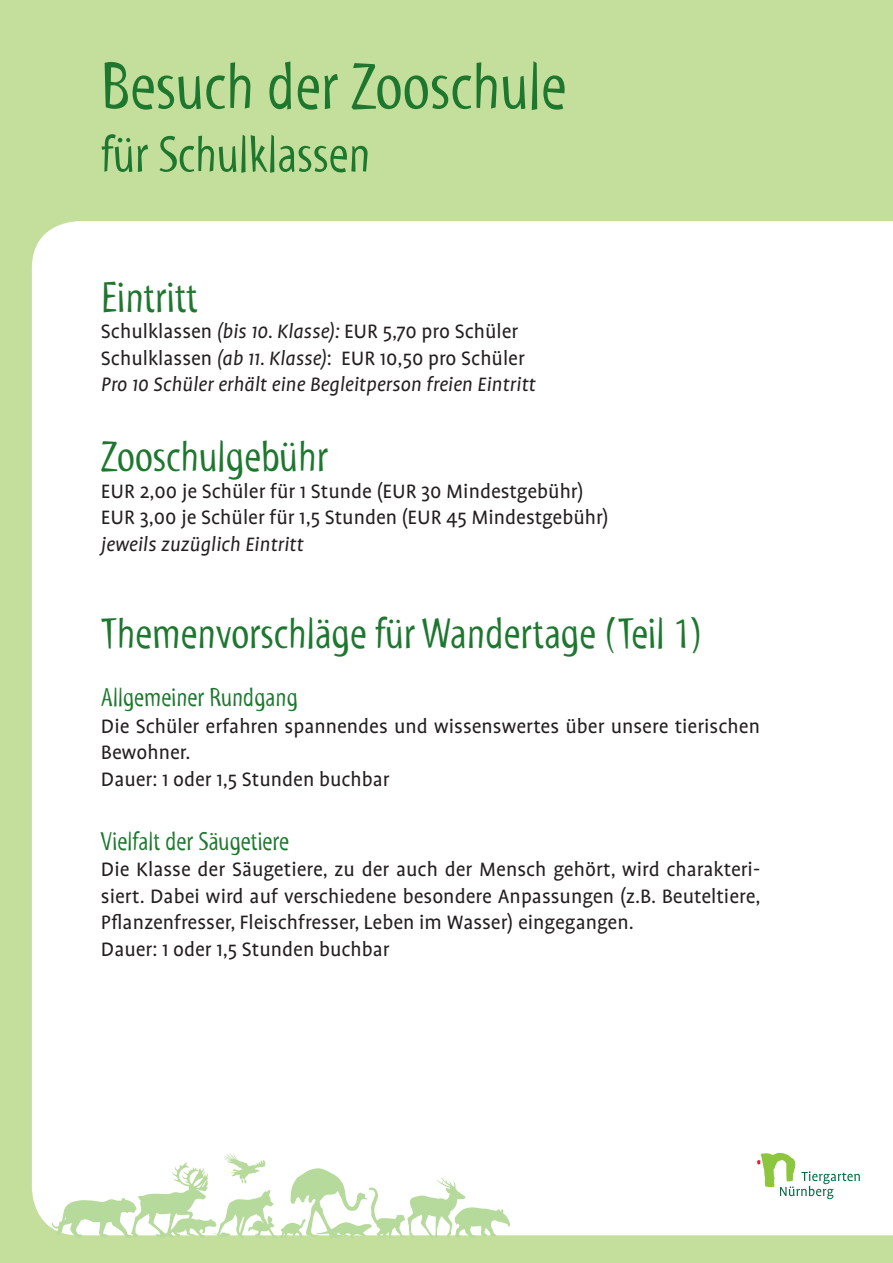
<style>
.page{position:relative;width:893px;height:1263px;background:#c4df9b}
.page>*{position:absolute;margin:0;border:0;box-sizing:border-box;transform-origin:0 0}
.Frage_Orange{font:67.5px "Myriad Std Tilt";color:#1e772f}
.Frage_Orange-2{font:52.5px "Myriad Std Tilt";color:#1e772f}
.Frage_Orange-3{font:44.25px "Myriad Std Tilt";color:#1e772f}
.Frage_Orange-4{font:26.55px "Myriad Std Tilt";color:#1e772f}
.Frage_Orange-5{font:22.2px/26.5px "Profile OT";color:#231f20}
.Frage_Orange-6{font:italic 22.2px "Profile OT";color:#231f20}
.s1{font-style:italic}
</style>
<div class="page">
<div style="left:32px;top:221px;width:861px;height:1014px;background:#fff"></div>
<svg style="left:757px;top:1153px;width:103px;height:46px;background:#dcecd6"></svg>
<svg style="left:52px;top:1153px;width:458px;height:85px"></svg>
<p class="Frage_Orange" style="left:101px;top:50px;width:467px">Besuch der Zooschule</p>
<p class="Frage_Orange-2" style="left:101px;top:126px;width:271px">für Schulklassen</p>
<p class="Frage_Orange-3" style="left:101px;top:273px;width:99px">Eintritt</p>
<p class="Frage_Orange-5" style="left:101px;top:319px;width:419px">Schulklassen <span class="s1">(bis 10. Klasse):</span> EUR 5,70 pro Schüler</p>
<p class="Frage_Orange-5" style="left:101px;top:346px;width:425px">Schulklassen <span class="s1">(ab 11. Klasse)</span>: EUR 10,50 pro Schüler</p>
<p class="Frage_Orange-6" style="left:101px;top:373px;width:436px">Pro 10 Schüler erhält eine Begleitperson freien Eintritt</p>
<p class="Frage_Orange-3" style="left:101px;top:432px;width:228px">Zooschulgebühr</p>
<p class="Frage_Orange-5" style="left:101px;top:479px;width:484px">EUR 2,00 je Schüler für 1 Stunde (EUR 30 Mindestgebühr)</p>
<p class="Frage_Orange-5" style="left:101px;top:505px;width:509px">EUR 3,00 je Schüler für 1,5 Stunden (EUR 45 Mindestgebühr)</p>
<p class="Frage_Orange-6" style="left:101px;top:532px;width:204px">jeweils zuzüglich Eintritt</p>
<p class="Frage_Orange-3" style="left:101px;top:609px;width:603px">Themenvorschläge für Wandertage (Teil 1)</p>
<p class="Frage_Orange-4" style="left:101px;top:683px;width:198px">Allgemeiner Rundgang</p>
<p class="Frage_Orange-5" style="left:101px;top:714px;width:661px">Die Schüler erfahren spannendes und wissenswertes über unsere tierischen<br>Bewohner.</p>
<p class="Frage_Orange-5" style="left:101px;top:767px;width:290px">Dauer: 1 oder 1,5 Stunden buchbar</p>
<p class="Frage_Orange-4" style="left:101px;top:826px;width:190px">Vielfalt der Säugetiere</p>
<p class="Frage_Orange-5" style="left:101px;top:857px;width:661px;text-align:justify">Die Klasse der Säugetiere, zu der auch der Mensch gehört, wird charakteri&shy;siert. Dabei wird auf verschiedene besondere Anpassungen (z.B. Beuteltiere, Pflanzenfresser, Fleischfresser, Leben im Wasser) eingegangen.</p>
<p class="Frage_Orange-5" style="left:101px;top:937px;width:290px">Dauer: 1 oder 1,5 Stunden buchbar</p>
</div>
